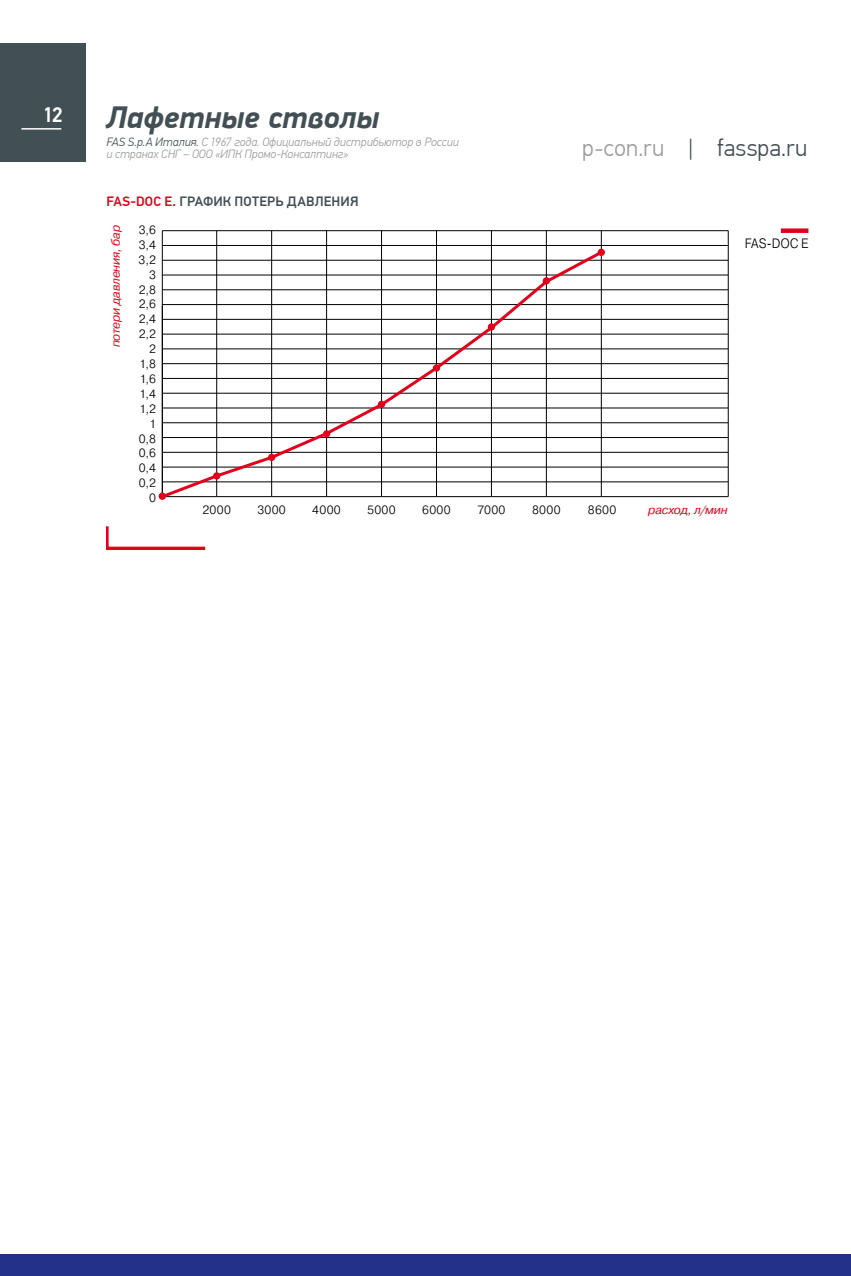
<style>
.page{position:relative;width:851px;height:1276px;background:#fff}
.page>*{position:absolute;margin:0;border:0;box-sizing:border-box;transform-origin:0 0}
.t1{font:italic 700 31.5px "PF Din Display Pro";letter-spacing:.005em;color:#424f54}
.t2{font:300 24px "PF Din Text Pro";letter-spacing:.005em;color:#424f54}
.t3{font:500 21px "PF Din Text Pro";color:#fff}
.t4{font:500 13.5px "PF Din Text Pro";letter-spacing:.015em;color:#424f54}
.t5{font:300 13.5px "Pragmatica";letter-spacing:.005em;color:#000;scale:.88 1}
.t6{font:italic 300 12px/12px "PF Din Text Pro";letter-spacing:-.005em;color:#9c9c9d}
.t7{font:300 12px "Pragmatica";letter-spacing:.025em;color:#000}
.t8{font:italic 12px "Pragmatica";letter-spacing:-.015em;color:#e3001b}
.s1{color:#424f54}
.s2{color:#e3001b}
.s3{color:#9c9c9d}
</style>
<div class="page">
<hr style="left:162px;top:319px;width:566px;height:1px;background:#000">
<hr style="left:162px;top:304px;width:566px;height:1px;background:#000">
<hr style="left:162px;top:289px;width:566px;height:1px;background:#000">
<hr style="left:162px;top:275px;width:566px;height:1px;background:#000">
<hr style="left:162px;top:260px;width:566px;height:1px;background:#000">
<hr style="left:162px;top:245px;width:566px;height:1px;background:#000">
<hr style="left:162px;top:230px;width:566px;height:1px;background:#000">
<hr style="left:162px;top:334px;width:566px;height:1px;background:#000">
<hr style="left:162px;top:349px;width:566px;height:1px;background:#000">
<hr style="left:162px;top:363px;width:566px;height:1px;background:#000">
<hr style="left:162px;top:378px;width:566px;height:1px;background:#000">
<hr style="left:162px;top:393px;width:566px;height:1px;background:#000">
<hr style="left:162px;top:422px;width:566px;height:1px;background:#000">
<hr style="left:162px;top:408px;width:566px;height:1px;background:#000">
<hr style="left:162px;top:437px;width:566px;height:1px;background:#000">
<hr style="left:162px;top:452px;width:566px;height:1px;background:#000">
<hr style="left:162px;top:467px;width:566px;height:1px;background:#000">
<hr style="left:162px;top:481px;width:566px;height:1px;background:#000">
<hr style="left:162px;top:496px;width:566px;height:1px;background:#000">
<hr style="left:727px;top:231px;width:1px;height:265px;background:#000">
<hr style="left:162px;top:231px;width:1px;height:265px;background:#000">
<hr style="left:216px;top:231px;width:1px;height:265px;background:#000">
<hr style="left:271px;top:231px;width:1px;height:265px;background:#000">
<hr style="left:326px;top:231px;width:1px;height:265px;background:#000">
<hr style="left:381px;top:231px;width:1px;height:265px;background:#000">
<hr style="left:436px;top:231px;width:1px;height:265px;background:#000">
<hr style="left:491px;top:231px;width:1px;height:265px;background:#000">
<hr style="left:546px;top:231px;width:1px;height:265px;background:#000">
<hr style="left:601px;top:231px;width:1px;height:265px;background:#000">
<div style="left:780px;top:228px;width:28px;height:5px;background:#e3001b"></div>
<svg style="left:106px;top:526px;width:100px;height:23px"></svg>
<svg style="left:158px;top:248px;width:447px;height:252px"></svg>
<div style="left:597px;top:249px;width:8px;height:7px;background:#e3001b;border-radius:50%"></div>
<div style="left:542px;top:277px;width:8px;height:7px;background:#e3001b;border-radius:50%"></div>
<div style="left:487px;top:323px;width:8px;height:7px;background:#e3001b;border-radius:50%"></div>
<div style="left:433px;top:364px;width:7px;height:8px;background:#e3001b;border-radius:50%"></div>
<div style="left:378px;top:401px;width:7px;height:7px;background:#e3001b;border-radius:50%"></div>
<div style="left:323px;top:430px;width:7px;height:7px;background:#e3001b;border-radius:50%"></div>
<div style="left:268px;top:454px;width:7px;height:7px;background:#e3001b;border-radius:50%"></div>
<div style="left:213px;top:472px;width:7px;height:7px;background:#e3001b;border-radius:50%"></div>
<div style="left:159px;top:492px;width:7px;height:8px;background:#e3001b;border-radius:50%"></div>
<div style="left:0;top:44px;width:86px;height:118px;background:#424f54"></div>
<hr style="left:21px;top:128px;width:40px;height:2px;background:#fff">
<div style="left:0;top:1254px;width:850px;height:22px;background:#24318a"></div>
<h3 class="t3" style="left:42px;top:102px;width:22px">12</h3>
<h1 class="t1" style="left:106px;top:98px;width:274px">Лафетные стволы</h1>
<p class="t6" style="left:106px;top:136px;width:354px"><span class="s1">FAS S.p.A Италия.</span> С 1967 года. Официальный дистрибьютор в России и странах СНГ – ООО «ИПК Промо-Консалтинг»</p>
<p class="t4" style="left:106px;top:193px;width:254px"><span class="s2">FAS-DOC E.</span> ГРАФИК ПОТЕРЬ ДАВЛЕНИЯ</p>
<p class="t8" style="left:108px;top:347px;width:124px;rotate:-90deg">потери давления, бар</p>
<p class="t7" style="left:139px;top:222px;width:19px">3,6</p>
<p class="t7" style="left:139px;top:237px;width:19px">3,4</p>
<p class="t7" style="left:138px;top:252px;width:19px">3,2</p>
<p class="t7" style="left:149px;top:267px;width:8px">3</p>
<p class="t7" style="left:139px;top:282px;width:19px">2,8</p>
<p class="t7" style="left:139px;top:297px;width:19px">2,6</p>
<p class="t7" style="left:139px;top:311px;width:19px">2,4</p>
<p class="t7" style="left:139px;top:326px;width:19px">2,2</p>
<p class="t7" style="left:149px;top:341px;width:8px">2</p>
<p class="t7" style="left:139px;top:356px;width:18px">1,8</p>
<p class="t7" style="left:139px;top:371px;width:18px">1,6</p>
<p class="t7" style="left:139px;top:386px;width:18px">1,4</p>
<p class="t7" style="left:139px;top:401px;width:18px">1,2</p>
<p class="t7" style="left:149px;top:416px;width:8px">1</p>
<p class="t7" style="left:139px;top:431px;width:19px">0,8</p>
<p class="t7" style="left:139px;top:445px;width:19px">0,6</p>
<p class="t7" style="left:139px;top:460px;width:19px">0,4</p>
<p class="t7" style="left:139px;top:475px;width:19px">0,2</p>
<p class="t7" style="left:149px;top:490px;width:8px">0</p>
<h2 class="t2" style="left:582px;top:134px;width:227px"><span class="s3">p-con.ru</span> | fasspa.ru</h2>
<p class="t5" style="left:744px;top:234px;width:74px">FAS-DOC E</p>
<p class="t7" style="left:202px;top:502px;width:30px">2000</p>
<p class="t7" style="left:257px;top:502px;width:30px">3000</p>
<p class="t7" style="left:312px;top:502px;width:30px">4000</p>
<p class="t7" style="left:367px;top:502px;width:30px">5000</p>
<p class="t7" style="left:422px;top:502px;width:30px">6000</p>
<p class="t7" style="left:477px;top:502px;width:30px">7000</p>
<p class="t7" style="left:532px;top:502px;width:30px">8000</p>
<p class="t7" style="left:588px;top:502px;width:30px">8600</p>
<p class="t8" style="left:648px;top:502px;width:81px">расход, л/мин</p>
</div>
